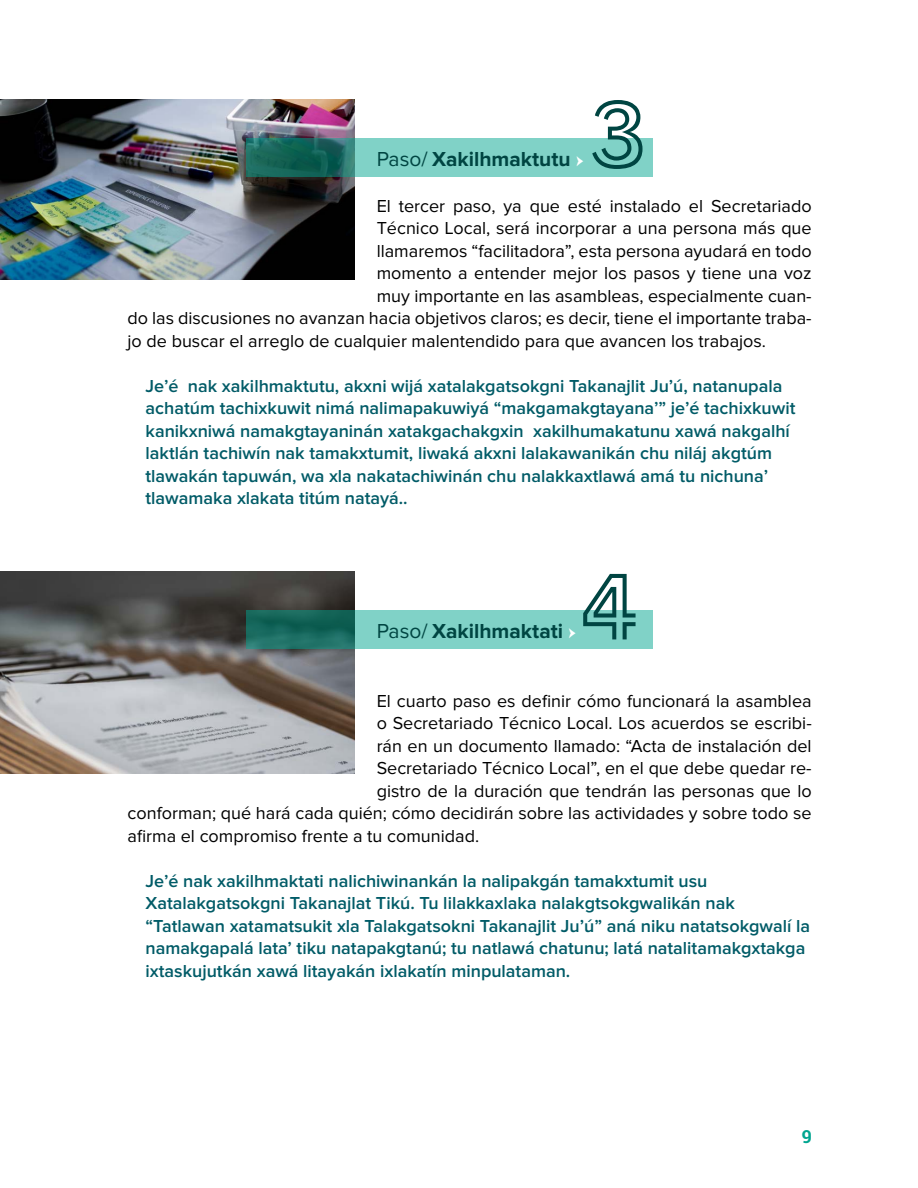
<style>
.page{position:relative;width:918px;height:1188px;background:#fff}
.page>*{position:absolute;margin:0;border:0;box-sizing:border-box;transform-origin:0 0}
.t1{font:84px "Train One";color:#004542}
.t2{font:700 21px "Proxima Nova";color:#004542}
.t3{font:18px "Proxima Nova";color:#000}
.t4{font:600 18px/22.5px "Proxima Nova";color:#005b67}
.t5{font:18px "Roboto Slab";color:#00a590}
.s1{font-weight:400}
.s2{font-family:"Minion Pro";font-weight:400;font-size:18px;color:#fff}
</style>
<div class="page">
<img style="left:0;top:99px;width:354px;height:180px">
<img style="left:0;top:571px;width:354px;height:203px">
<svg style="left:247px;top:138px;width:406px;height:39px;fill:#80d2c7"></svg>
<svg style="left:247px;top:610px;width:406px;height:39px;fill:#80d2c7"></svg>
<p class="t2" style="left:377px;top:149px;width:209px"><span class="s1">Paso/</span> Xakilhmaktutu <span class="s2">→</span></p>
<h1 class="t1" style="left:590px;top:78px;width:59px">3</h1>
<p class="t3" style="left:377px;top:197px;width:436px">El tercer paso, ya que esté instalado el Secretariado</p>
<p class="t3" style="left:377px;top:220px;width:436px">Técnico Local, será incorporar a una persona más que</p>
<p class="t3" style="left:377px;top:242px;width:436px">llamaremos “facilitadora”, esta persona ayudará en todo</p>
<p class="t3" style="left:377px;top:265px;width:436px">momento a entender mejor los pasos y tiene una voz</p>
<p class="t3" style="left:377px;top:287px;width:437px">muy importante en las asambleas, especialmente cuan-</p>
<p class="t3" style="left:128px;top:310px;width:686px">do las discusiones no avanzan hacia objetivos claros; es decir, tiene el importante traba-</p>
<p class="t3" style="left:128px;top:332px;width:640px">jo de buscar el arreglo de cualquier malentendido para que avancen los trabajos.</p>
<p class="t4" style="left:146px;top:375px;width:651px">Je’é nak xakilhmaktutu, akxni wijá xatalakgatsokgni Takanajlit Ju’ú, natanupala achatúm tachixkuwit nimá nalimapakuwiyá “makgamakgtayana’” je’é tachixkuwit kanikxniwá namakgtayaninán xatakgachakgxin xakilhumakatunu xawá nakgalhí laktlán tachiwín nak tamakxtumit, liwaká akxni lalakawanikán chu niláj akgtúm tlawakán tapuwán, wa xla nakatachiwinán chu nalakkaxtlawá amá tu nichuna’ tlawamaka xlakata titúm natayá..</p>
<h1 class="t1" style="left:580px;top:550px;width:59px">4</h1>
<p class="t2" style="left:377px;top:622px;width:201px"><span class="s1">Paso/</span> Xakilhmaktati <span class="s2">→</span></p>
<p class="t3" style="left:377px;top:692px;width:436px">El cuarto paso es definir cómo funcionará la asamblea</p>
<p class="t3" style="left:377px;top:715px;width:437px">o Secretariado Técnico Local. Los acuerdos se escribi-</p>
<p class="t3" style="left:377px;top:737px;width:436px">rán en un documento llamado: “Acta de instalación del</p>
<p class="t3" style="left:377px;top:760px;width:436px">Secretariado Técnico Local”, en el que debe quedar re-</p>
<p class="t3" style="left:377px;top:782px;width:437px">gistro de la duración que tendrán las personas que lo</p>
<p class="t3" style="left:128px;top:805px;width:686px">conforman; qué hará cada quién; cómo decidirán sobre las actividades y sobre todo se</p>
<p class="t3" style="left:128px;top:827px;width:353px">afirma el compromiso frente a tu comunidad.</p>
<p class="t4" style="left:146px;top:870px;width:666px">Je’é nak xakilhmaktati nalichiwinankán la nalipakgán tamakxtumit usu Xatalakgatsokgni Takanajlat Tikú. Tu lilakkaxlaka nalakgtsokgwalikán nak “Tatlawan xatamatsukit xla Talakgatsokni Takanajlit Ju’ú” aná niku natatsokgwalí la namakgapalá lata’ tiku natapakgtanú; tu natlawá chatunu; latá natalitamakgxtakga ixtaskujutkán xawá litayakán ixlakatín minpulataman.</p>
<p class="t5" style="left:802px;top:1124px;width:12px">9</p>
</div>
